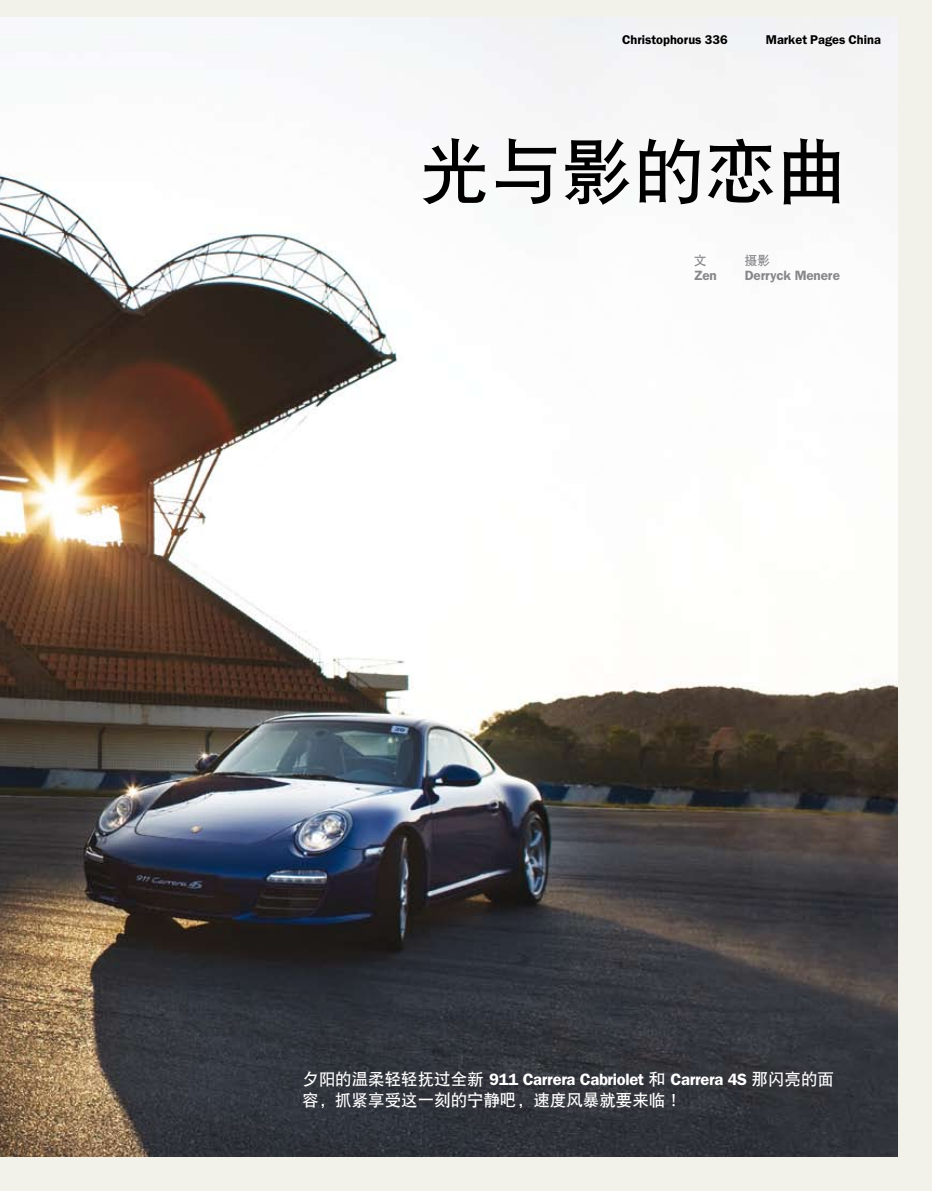
<style>
.page{position:relative;width:932px;height:1191px;background:#fff}
.page>*{position:absolute;margin:0;border:0;box-sizing:border-box;transform-origin:0 0}
.t1{font:71.4px "DFP Hei W7";color:#000}
.t2{font:16.5px/21px "DFP Hei W7";color:#fff}
.t3{font:600 13.5px "Franklin Gothic";letter-spacing:-.01em;color:#87878a}
.t4{font:600 12.75px "Franklin Gothic";color:#000}
.t5{font:12.75px "DFP Hei W7";color:#87878a}
.s1{font-family:"Franklin Gothic";font-weight:600}
</style>
<div class="page">
<div style="left:0;top:0;width:931px;height:1191px;background:#f2f1ea"></div>
<img style="left:0;top:17px;width:897px;height:1140px">
<p class="t4" style="left:622px;top:32px;width:107px">Christophorus 336</p>
<p class="t4" style="left:765px;top:32px;width:117px">Market Pages China</p>
<p class="t1" style="left:419px;top:133px;width:430px">光与影的恋曲</p>
<p class="t5" style="left:693px;top:254px;width:14px">文</p>
<p class="t3" style="left:693px;top:268px;width:25px">Zen</p>
<p class="t5" style="left:744px;top:254px;width:27px">摄影</p>
<p class="t3" style="left:744px;top:268px;width:97px">Derryck Menere</p>
<p class="t2" style="left:302px;top:1068px;width:533px">夕阳的温柔轻轻抚过全新 <span class="s1">911 Carrera Cabriolet</span> 和 <span class="s1">Carrera 4S</span> 那闪亮的面容，抓紧享受这一刻的宁静吧，速度风暴就要来临！</p>
</div>
